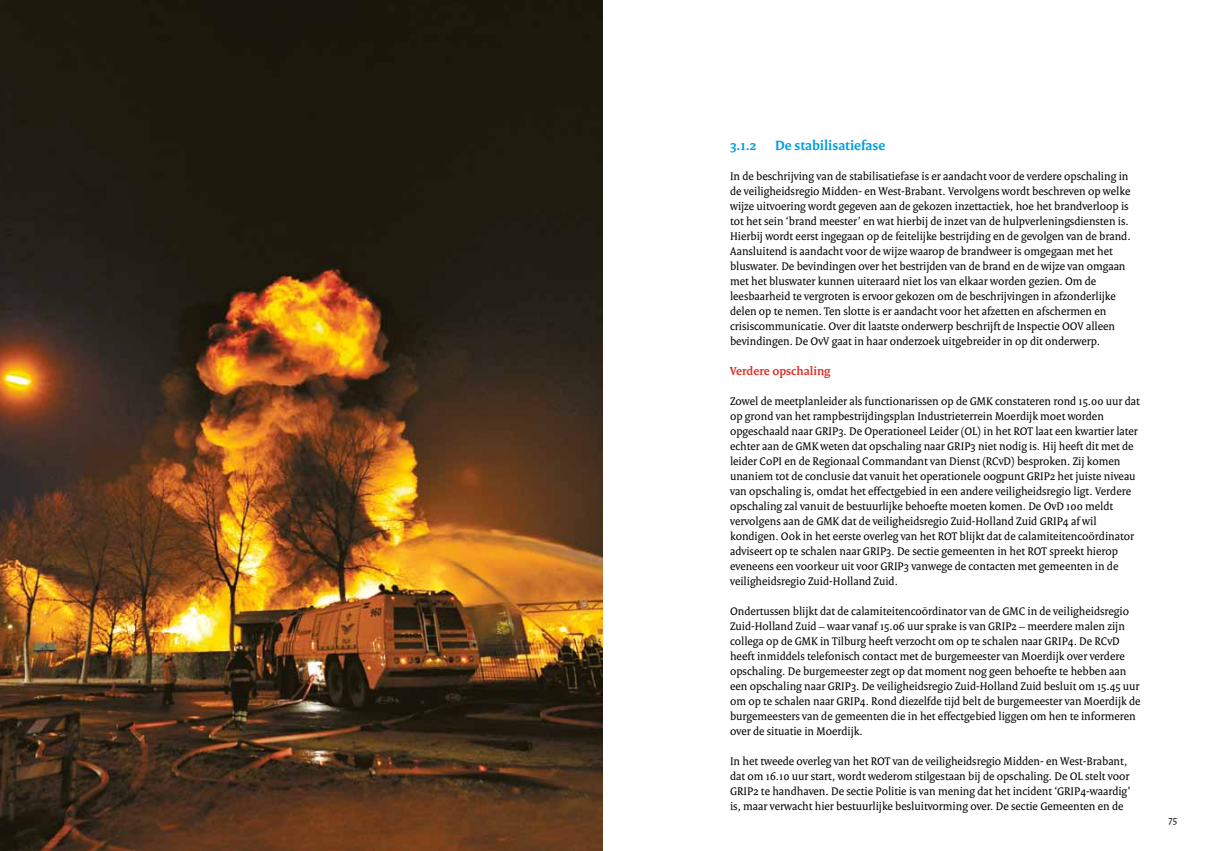
<style>
.page{position:relative;width:1205px;height:851px;background:#fff}
.page>*{position:absolute;margin:0;border:0;box-sizing:border-box;transform-origin:0 0}
.t1{font:700 14.38px "Rijksoverheid Serif";color:#009ede}
.t2{font:700 12.5px "Rijksoverheid Serif";color:#e0332b}
.t3{font:11.88px/15px "Rijksoverheid Serif";color:#000}
.t4{font:10px "Rijksoverheid Serif";color:#000}
</style>
<div class="page">
<img style="left:0;top:0;width:602px;height:850px">
<p class="t1" style="left:730px;top:136px;width:28px">3.1.2</p>
<p class="t1" style="left:775px;top:136px;width:112px">De stabilisatiefase</p>
<p class="t3" style="left:730px;top:168px;width:402px">In de beschrijving van de stabilisatiefase is er aandacht voor de verdere opschaling in de veiligheidsregio Midden- en West-Brabant. Vervolgens wordt beschreven op welke wijze uitvoering wordt gegeven aan de gekozen inzettactiek, hoe het brandverloop is tot het sein ‘brand meester’ en wat hierbij de inzet van de hulpverleningsdiensten is.<br>Hierbij wordt eerst ingegaan op de feitelijke bestrijding en de gevolgen van de brand.<br>Aansluitend is aandacht voor de wijze waarop de brandweer is omgegaan met het bluswater. De bevindingen over het bestrijden van de brand en de wijze van omgaan met het bluswater kunnen uiteraard niet los van elkaar worden gezien. Om de leesbaarheid te vergroten is ervoor gekozen om de beschrijvingen in afzonderlijke delen op te nemen. Ten slotte is er aandacht voor het afzetten en afschermen en crisiscommunicatie. Over dit laatste onderwerp beschrijft de Inspectie OOV alleen bevindingen. De OvV gaat in haar onderzoek uitgebreider in op dit onderwerp.</p>
<p class="t2" style="left:730px;top:363px;width:102px">Verdere opschaling</p>
<p class="t3" style="left:730px;top:393px;width:411px">Zowel de meetplanleider als functionarissen op de GMK constateren rond 15.00 uur dat op grond van het rampbestrijdingsplan Industrieterrein Moerdijk moet worden opgeschaald naar GRIP3. De Operationeel Leider (OL) in het ROT laat een kwartier later echter aan de GMK weten dat opschaling naar GRIP3 niet nodig is. Hij heeft dit met de leider CoPI en de Regionaal Commandant van Dienst (RCvD) besproken. Zij komen unaniem tot de conclusie dat vanuit het operationele oogpunt GRIP2 het juiste niveau van opschaling is, omdat het effectgebied in een andere veiligheidsregio ligt. Verdere opschaling zal vanuit de bestuurlijke behoefte moeten komen. De OvD 100 meldt vervolgens aan de GMK dat de veiligheidsregio Zuid-Holland Zuid GRIP4 af wil kondigen. Ook in het eerste overleg van het ROT blijkt dat de calamiteitencoördinator adviseert op te schalen naar GRIP3. De sectie gemeenten in het ROT spreekt hierop eveneens een voorkeur uit voor GRIP3 vanwege de contacten met gemeenten in de veiligheidsregio Zuid-Holland Zuid.</p>
<p class="t3" style="left:730px;top:603px;width:412px">Ondertussen blijkt dat de calamiteitencoördinator van de GMC in de veiligheidsregio Zuid-Holland Zuid – waar vanaf 15.06 uur sprake is van GRIP2 – meerdere malen zijn collega op de GMK in Tilburg heeft verzocht om op te schalen naar GRIP4. De RCvD heeft inmiddels telefonisch contact met de burgemeester van Moerdijk over verdere opschaling. De burgemeester zegt op dat moment nog geen behoefte te hebben aan een opschaling naar GRIP3. De veiligheidsregio Zuid-Holland Zuid besluit om 15.45 uur om op te schalen naar GRIP4. Rond diezelfde tijd belt de burgemeester van Moerdijk de burgemeesters van de gemeenten die in het effectgebied liggen om hen te informeren over de situatie in Moerdijk.</p>
<p class="t3" style="left:730px;top:753px;width:402px">In het tweede overleg van het ROT van de veiligheidsregio Midden- en West-Brabant, dat om 16.10 uur start, wordt wederom stilgestaan bij de opschaling. De OL stelt voor GRIP2 te handhaven. De sectie Politie is van mening dat het incident ‘GRIP4-waardig’ is, maar verwacht hier bestuurlijke besluitvorming over. De sectie Gemeenten en de</p>
<p class="t4" style="left:1168px;top:813px;width:10px">75</p>
</div>
